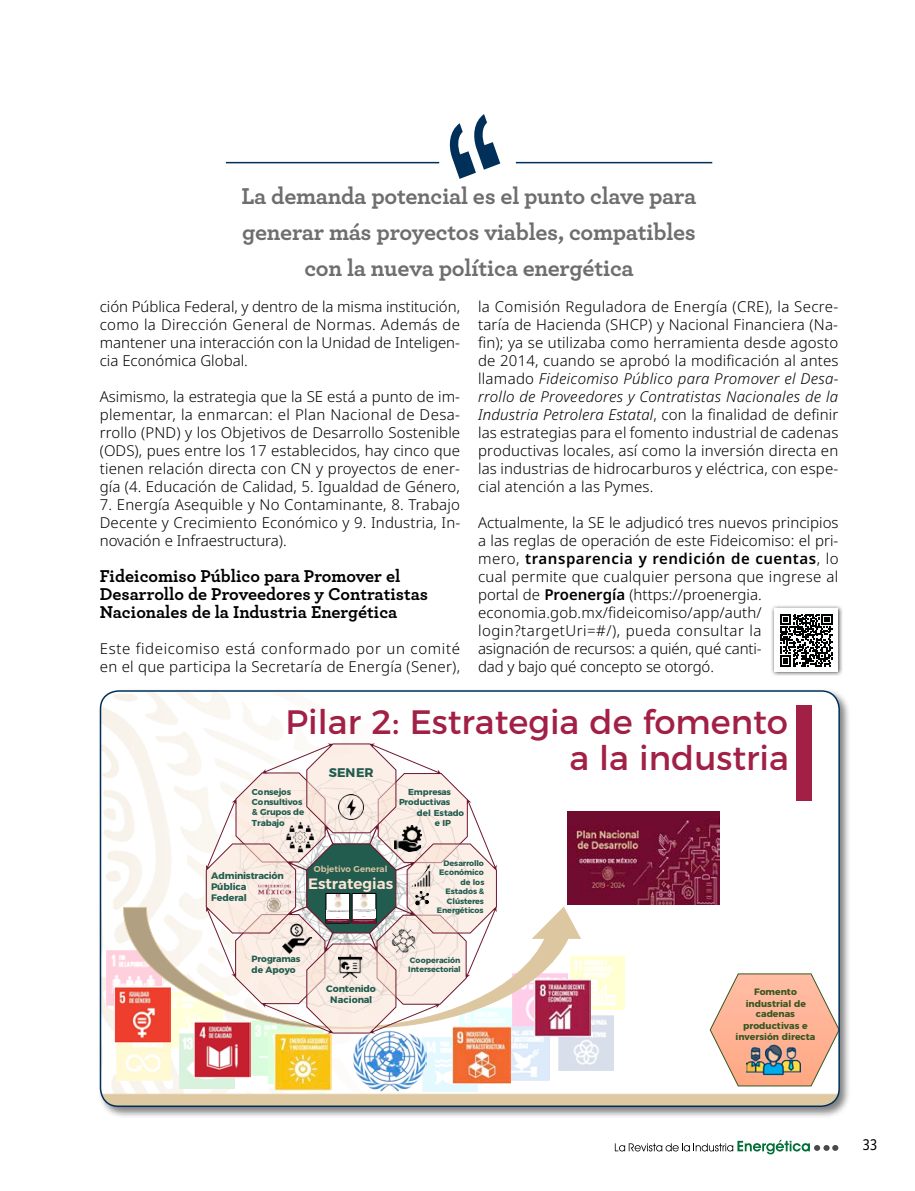
<style>
.page{position:relative;width:915px;height:1191px;background:#fff}
.page>*{position:absolute;margin:0;border:0;box-sizing:border-box;transform-origin:0 0}
.t1{font:33.75px/36.2px "Montserrat";color:#a22045;text-align:right}
.t2{font:700 24px/36px "Archer Pro";letter-spacing:-.01em;color:#6e6e6e;text-align:center}
.t3{font:700 18px/18px "Archer Pro";color:#000}
.t4{font:300 15px/18px "Noto Sans";letter-spacing:.005em;color:#000;text-align:justify}
.t5{font:300 15px/18px "Noto Sans";letter-spacing:.03em;color:#000}
.t6{font:600 15px "Montserrat";color:#fbe3d5}
.t7{font:condensed 15px "Noto Sans";color:#000}
.t8{font:700 12.6px "Montserrat";color:#225c4f}
.t9{font:700 9.45px/11.2px "Montserrat";letter-spacing:-.01em;color:#225c4f;text-align:center}
.t10{font:700 9.15px/11.1px "Montserrat";color:#385623;text-align:center}
.t11{font:700 9px/10.8px "Montserrat";letter-spacing:-.02em;color:#225c4f}
.t12{font:700 8.7px/10.4px "Montserrat";letter-spacing:-.015em;color:#225c4f}
.t13{font:600 8.55px "Montserrat";color:#d9c2a0}
.t14{font:700 7.8px/9.4px "Montserrat";letter-spacing:-.01em;color:#225c4f}
.s1{font-style:italic}
.s2{font-weight:600}
</style>
<div class="page">
<svg style="left:614px;top:1139px;width:224px;height:15px"></svg>
<hr style="left:515px;top:162px;width:197px;height:1px;background:#003059">
<hr style="left:226px;top:162px;width:213px;height:1px;background:#003059">
<svg style="left:449px;top:114px;width:51px;height:65px"></svg>
<div style="left:97px;top:688px;width:754px;height:430px;background:#000;opacity:.5"></div>
<img style="left:100px;top:691px;width:738px;height:415px">
<div style="left:796px;top:705px;width:15px;height:96px;background:#a22045"></div>
<img style="left:107px;top:950px;width:16px;height:55px">
<img style="left:171px;top:1034px;width:8px;height:13px">
<img style="left:250px;top:1034px;width:18px;height:41px">
<img style="left:116px;top:1042px;width:55px;height:38px">
<img style="left:581px;top:955px;width:43px;height:54px">
<img style="left:179px;top:1034px;width:55px;height:54px">
<img style="left:426px;top:1037px;width:51px;height:54px">
<img style="left:268px;top:1034px;width:6px;height:49px">
<img style="left:510px;top:1034px;width:39px;height:46px">
<img style="left:558px;top:1015px;width:55px;height:55px">
<img style="left:534px;top:979px;width:56px;height:57px">
<img style="left:452px;top:1034px;width:58px;height:50px">
<img style="left:195px;top:1034px;width:55px;height:43px">
<img style="left:114px;top:986px;width:57px;height:56px">
<img style="left:353px;top:1034px;width:73px;height:64px">
<img style="left:274px;top:1034px;width:57px;height:56px">
<img style="left:580px;top:811px;width:139px;height:93px">
<svg style="left:123px;top:743px;width:457px;height:291px"></svg>
<svg style="left:709px;top:973px;width:127px;height:113px"></svg>
<img style="left:746px;top:1032px;width:54px;height:55px">
<div style="left:100px;top:690px;width:739px;height:417px;border:2px solid #003059;border-radius:18px"></div>
<div style="left:769px;top:604px;width:73px;height:72px;background:#000;opacity:.75"></div>
<div style="left:774px;top:608px;width:64px;height:64px;background:#fff"></div>
<svg style="left:780px;top:614px;width:52px;height:52px"></svg>
<h2 class="t2" style="left:241px;top:176px;width:456px">La demanda potencial es el punto clave para generar más proyectos viables, compatibles con la nueva política energética</h2>
<p class="t4" style="left:100px;top:298px;width:362px">ción Pública Federal, y dentro de la misma institución, como la Dirección General de Normas. Además de mantener una interacción con la Unidad de Inteligen&shy;cia Económica Global.</p>
<p class="t4" style="left:100px;top:388px;width:362px">Asimismo, la estrategia que la SE está a punto de im&shy;plementar, la enmarcan: el Plan Nacional de Desa&shy;rrollo (PND) y los Objetivos de Desarrollo Sostenible (ODS), pues entre los 17 establecidos, hay cinco que tienen relación directa con CN y proyectos de ener&shy;gía (4. Educación de Calidad, 5. Igualdad de Género,</p>
<p class="t4" style="left:100px;top:496px;width:362px">7. Energía Asequible y No Contaminante, 8. Trabajo Decente y Crecimiento Económico y 9. Industria, In&shy;novación e Infraestructura).</p>
<p class="t3" style="left:100px;top:566px;width:329px">Fideicomiso Público para Promover el<br>Desarrollo de Proveedores y Contratistas<br>Nacionales de la Industria Energética</p>
<p class="t5" style="left:100px;top:640px;width:362px">Este fideicomiso está conformado por un comité en el que participa la Secretaría de Energía (Sener),</p>
<p class="t4" style="left:478px;top:298px;width:362px">la Comisión Reguladora de Energía (CRE), la Secre&shy;taría de Hacienda (SHCP) y Nacional Financiera (Na&shy;fin); ya se utilizaba como herramienta desde agosto de 2014, cuando se aprobó la modificación al antes llamado <span class="s1">Fideicomiso Público para Promover el Desa&shy;rrollo de Proveedores y Contratistas Nacionales de la Industria Petrolera Estatal</span>, con la finalidad de definir las estrategias para el fomento industrial de cadenas productivas locales, así como la inversión directa en las industrias de hidrocarburos y eléctrica, con espe&shy;cial atención a las Pymes.</p>
<p class="t4" style="left:478px;top:514px;width:362px;text-align:left">Actualmente, la SE le adjudicó tres nuevos principios a las reglas de operación de este Fideicomiso: el pri&shy;mero, <span class="s2">transparencia y rendición de cuentas</span>, lo cual permite que cualquier persona que ingrese al portal de <span class="s2">Proenergía</span> (https://proenergia. economia.gob.mx/fideicomiso/app/auth/ login?targetUri=#/), pueda consultar la<br>asignación de recursos: a quién, qué canti-<br>dad y bajo qué concepto se otorgó.</p>
<h1 class="t1" style="left:285px;top:701px;width:504px">Pilar 2: Estrategia de fomento a la industria</h1>
<p class="t8" style="left:329px;top:762px;width:46px">SENER</p>
<p class="t12" style="left:252px;top:785px;width:54px">Consejos<br>Consultivos &amp; Grupos de<br>Trabajo</p>
<p class="t12" style="left:408px;top:786px;width:45px">Empresas</p>
<p class="t12" style="left:399px;top:796px;width:53px">Productivas</p>
<p class="t12" style="left:416px;top:806px;width:49px">del Estado</p>
<p class="t12" style="left:434px;top:817px;width:18px">e IP</p>
<p class="t9" style="left:211px;top:868px;width:74px;text-align:left">Administración<br>Pública<br>Federal</p>
<p class="t13" style="left:314px;top:862px;width:75px">Objetivo General</p>
<p class="t6" style="left:308px;top:871px;width:87px">Estrategias</p>
<p class="t14" style="left:436px;top:857px;width:49px;text-align:right">Desarrollo<br>Económico de los<br>Estados &amp;<br>Clústeres<br>Energéticos</p>
<p class="t11" style="left:251px;top:953px;width:50px">Programas de Apoyo</p>
<p class="t9" style="left:326px;top:982px;width:51px">Contenido<br>Nacional</p>
<p class="t14" style="left:408px;top:954px;width:54px">Cooperación<br>Intersectorial</p>
<p class="t10" style="left:745px;top:985px;width:62px;line-height:11.6px">Fomento industrial de</p>
<p class="t10" style="left:735px;top:1007px;width:81px">cadenas productivas e inversión directa</p>
<p class="t7" style="left:862px;top:1134px;width:16px">33</p>
</div>
